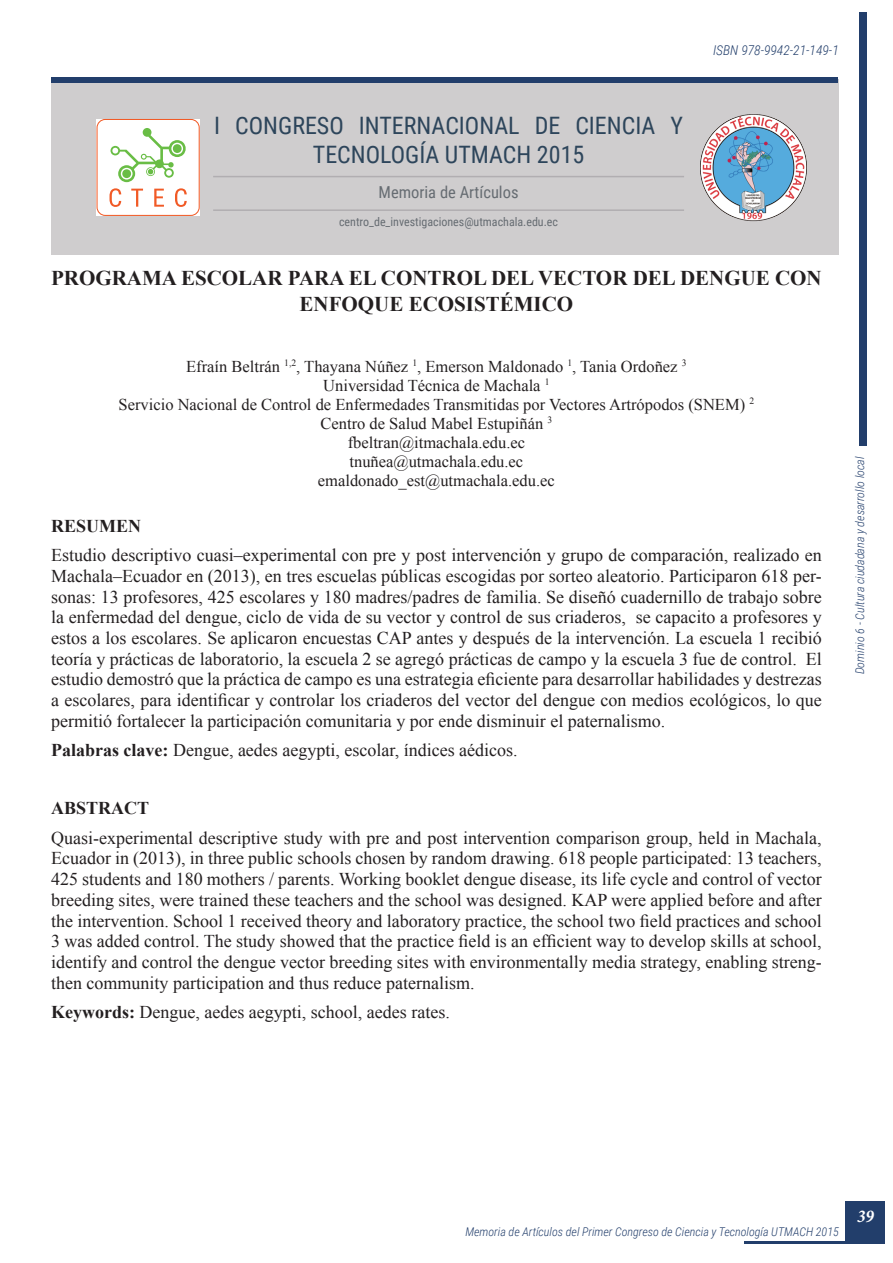
<style>
.page{position:relative;width:893px;height:1263px;background:#fff}
.page>*{position:absolute;margin:0;border:0;box-sizing:border-box;transform-origin:0 0}
.t1{font:24px/28.8px "Roboto Condensed";color:#2d455b;text-align:center}
.t2{font:700 21px/25.2px "Times New Roman";color:#231f20;text-align:center}
.t3{font:18px/20.7px "Times New Roman";color:#231f20;text-align:justify}
.Tema{font:700 18px "Times New Roman";color:#231f20}
.t4{font:italic 700 condensed 18px "Minion Pro";color:#fff}
.filiacion{font:16.5px "Times New Roman";color:#231f20}
.t5{font:16.5px "Roboto Condensed";color:#666c72}
.t6{font:italic 300 13.5px "Roboto Condensed";color:#223e6b}
.t7{font:italic 300 12px "Roboto Condensed";color:#223e6b}
.t8{font:12px "Roboto Condensed";color:#666c72}
.s1{font-weight:700}
</style>
<div class="page">
<div style="left:859px;top:13px;width:7px;height:433px;background:#223e6b"></div>
<div style="left:846px;top:1201px;width:39px;height:43px;background:#223e6b"></div>
<hr style="left:744px;top:1242px;width:103px;height:2px;background:#223e6b">
<div style="left:51px;top:80px;width:788px;height:175px;background:#cfcdce"></div>
<div style="left:51px;top:77px;width:787px;height:6px;background:#223e6b"></div>
<hr style="left:213px;top:176px;width:471px;height:1px;background:#b1aeb1">
<hr style="left:213px;top:209px;width:471px;height:2px;background:#b1aeb1">
<svg style="left:97px;top:119px;width:103px;height:97px;background:#f0eee0"></svg>
<img style="left:700px;top:114px;width:107px;height:108px">
<p class="t6" style="left:713px;top:41px;width:127px">ISBN 978-9942-21-149-1</p>
<h1 class="t1" style="left:214px;top:111px;width:470px">I CONGRESO INTERNACIONAL DE CIENCIA Y<br>TECNOLOGÍA UTMACH 2015</h1>
<p class="t5" style="left:379px;top:181px;width:141px">Memoria de Artículos</p>
<p class="t8" style="left:339px;top:213px;width:220px">centro_de_investigaciones@utmachala.edu.ec</p>
<p class="t2" style="left:51px;top:265px;width:772px">PROGRAMA ESCOLAR PARA EL CONTROL DEL VECTOR DEL DENGUE CON<br>ENFOQUE ECOSISTÉMICO</p>
<p class="filiacion" style="left:186px;top:355px;width:502px">Efraín Beltrán <sup>1,2</sup>, Thayana Núñez <sup>1</sup>, Emerson Maldonado <sup>1</sup>, Tania Ordoñez <sup>3</sup></p>
<p class="filiacion" style="left:323px;top:374px;width:228px">Universidad Técnica de Machala <sup>1</sup></p>
<p class="filiacion" style="left:119px;top:393px;width:637px">Servicio Nacional de Control de Enfermedades Transmitidas por Vectores Artrópodos (SNEM) <sup>2</sup></p>
<p class="filiacion" style="left:321px;top:412px;width:233px">Centro de Salud Mabel Estupiñán <sup>3</sup></p>
<p class="filiacion" style="left:348px;top:431px;width:179px">fbeltran@itmachala.edu.ec</p>
<p class="filiacion" style="left:350px;top:450px;width:175px">tnuñea@utmachala.edu.ec</p>
<p class="filiacion" style="left:318px;top:469px;width:238px">emaldonado_est@utmachala.edu.ec</p>
<p class="Tema" style="left:51px;top:514px;width:91px">RESUMEN</p>
<p class="t3" style="left:51px;top:545px;width:772px">Estudio descriptivo cuasi–experimental con pre y post intervención y grupo de comparación, realizado en Machala–Ecuador en (2013), en tres escuelas públicas escogidas por sorteo aleatorio. Participaron 618 per&shy;sonas: 13 profesores, 425 escolares y 180 madres/padres de familia. Se diseñó cuadernillo de trabajo sobre la enfermedad del dengue, ciclo de vida de su vector y control de sus criaderos, se capacito a profesores y estos a los escolares. Se aplicaron encuestas CAP antes y después de la intervención. La escuela 1 recibió teoría y prácticas de laboratorio, la escuela 2 se agregó prácticas de campo y la escuela 3 fue de control. El estudio demostró que la práctica de campo es una estrategia eficiente para desarrollar habilidades y destrezas a escolares, para identificar y controlar los criaderos del vector del dengue con medios ecológicos, lo que permitió fortalecer la participación comunitaria y por ende disminuir el paternalismo.</p>
<p class="t3" style="left:51px;top:739px;width:468px"><span class="s1">Palabras clave:</span> Dengue, aedes aegypti, escolar, índices aédicos.</p>
<p class="Tema" style="left:51px;top:796px;width:100px">ABSTRACT</p>
<p class="t3" style="left:51px;top:827px;width:772px">Quasi-experimental descriptive study with pre and post intervention comparison group, held in Machala, Ecuador in (2013), in three public schools chosen by random drawing. 618 people participated: 13 teachers, 425 students and 180 mothers / parents. Working booklet dengue disease, its life cycle and control of vector breeding sites, were trained these teachers and the school was designed. KAP were applied before and after the intervention. School 1 received theory and laboratory practice, the school two field practices and school 3 was added control. The study showed that the practice field is an efficient way to develop skills at school, identify and control the dengue vector breeding sites with environmentally media strategy, enabling streng&shy;then community participation and thus reduce paternalism.</p>
<p class="t3" style="left:51px;top:1001px;width:400px"><span class="s1">Keywords:</span> Dengue, aedes aegypti, school, aedes rates.</p>
<p class="t7" style="left:851px;top:674px;width:219px;rotate:-90deg">Dominio 6 - Cultura ciudadana y desarrollo local</p>
<p class="t7" style="left:465px;top:1223px;width:375px">Memoria de Artículos del Primer Congreso de Ciencia y Tecnología UTMACH 2015</p>
<p class="t4" style="left:857px;top:1204px;width:18px">39</p>
</div>
